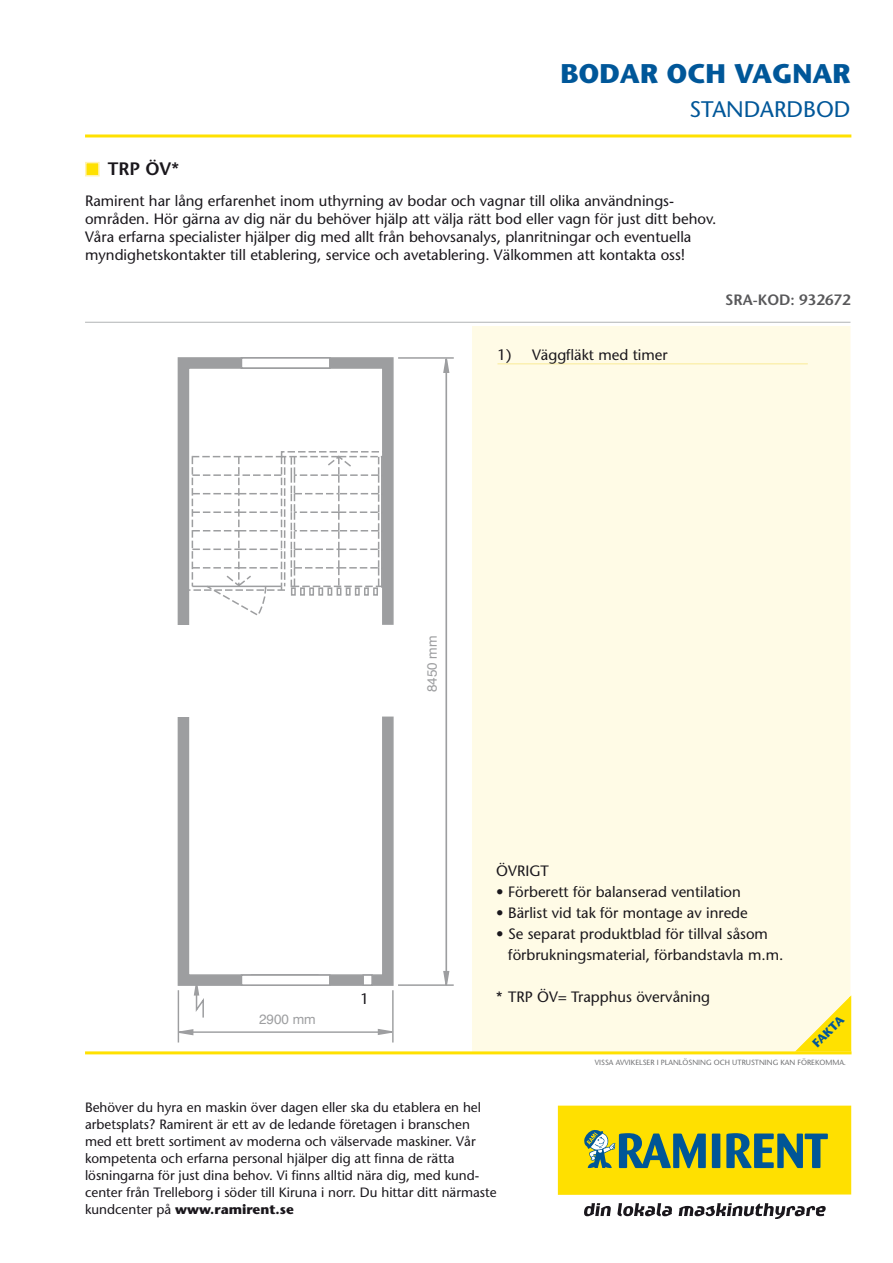
<style>
.page{position:relative;width:893px;height:1263px;background:#fff}
.page>*{position:absolute;margin:0;border:0;box-sizing:border-box;transform-origin:0 0}
.t1{font:700 27px "Stone Sans";color:#005799}
.t2{font:22.5px "Stone Sans";color:#005799}
.t3{font:600 18px "Stone Sans";color:#1a171c}
.t4{font:15px/18px "Stone Sans";color:#1a171c}
.t5{font:600 15px "Stone Sans";color:#58585a}
.t6{font:13.5px/17px "Stone Sans";color:#1a171c}
.t7{font:13.5px "Helvetica";color:#9d9ea0}
.t8{font:700 12px "Stone Sans";color:#005799}
.t9{font:7.5px "Stone Sans";color:#717274}
.s1{font-family:"Helvetica Neue"}
.s2{font-weight:700}
</style>
<div class="page">
<div style="left:472px;top:326px;width:378px;height:726px;background:#fffbe6"></div>
<hr style="left:85px;top:134px;width:766px;height:3px;background:#ffe100">
<svg style="left:795px;top:993px;width:57px;height:60px"></svg>
<hr style="left:497px;top:363px;width:311px;height:1px;background:#f9ea96">
<hr style="left:85px;top:322px;width:765px;height:1px;background:#b1b3b4">
<hr style="left:85px;top:1051px;width:766px;height:3px;background:#ffe100">
<div style="left:558px;top:1105px;width:293px;height:90px;background:#ffe000"></div>
<div style="left:712px;top:1133px;width:8px;height:35px;background:#005697"></div>
<svg style="left:726px;top:1133px;width:102px;height:35px"></svg>
<svg style="left:584px;top:1130px;width:122px;height:38px"></svg>
<svg style="left:584px;top:1203px;width:27px;height:13px"></svg>
<svg style="left:617px;top:1203px;width:55px;height:13px"></svg>
<svg style="left:679px;top:1203px;width:147px;height:16px"></svg>
<svg style="left:177px;top:357px;width:217px;height:629px"></svg>
<div style="left:166px;top:625px;width:34px;height:91px;background:#fff"></div>
<svg style="left:374px;top:625px;width:20px;height:91px"></svg>
<div style="left:362px;top:974px;width:11px;height:12px;background:#fff;border:2px solid #9d9ea0"></div>
<div style="left:241px;top:357px;width:90px;height:12px;background:#fff;border:2px solid #9d9ea0"></div>
<div style="left:241px;top:974px;width:90px;height:12px;background:#fff;border:2px solid #9d9ea0"></div>
<svg style="left:193px;top:974px;width:12px;height:44px"></svg>
<svg style="left:185px;top:450px;width:201px;height:167px"></svg>
<div style="left:291px;top:587px;width:5px;height:9px;border:2px solid #9d9ea0"></div>
<div style="left:300px;top:587px;width:5px;height:9px;border:2px solid #9d9ea0"></div>
<div style="left:309px;top:587px;width:5px;height:9px;border:2px solid #9d9ea0"></div>
<div style="left:318px;top:587px;width:5px;height:9px;border:2px solid #9d9ea0"></div>
<div style="left:327px;top:587px;width:5px;height:9px;border:2px solid #9d9ea0"></div>
<div style="left:346px;top:587px;width:5px;height:9px;border:2px solid #9d9ea0"></div>
<div style="left:355px;top:587px;width:5px;height:9px;border:2px solid #9d9ea0"></div>
<div style="left:364px;top:587px;width:5px;height:9px;border:2px solid #9d9ea0"></div>
<div style="left:373px;top:587px;width:5px;height:9px;border:2px solid #9d9ea0"></div>
<hr style="left:392px;top:990px;width:2px;height:52px;background:#9d9ea0">
<hr style="left:178px;top:990px;width:1px;height:52px;background:#9d9ea0">
<hr style="left:180px;top:1031px;width:208px;height:2px;background:#9d9ea0">
<svg style="left:377px;top:1028px;width:17px;height:8px"></svg>
<svg style="left:177px;top:1028px;width:17px;height:8px"></svg>
<hr style="left:398px;top:357px;width:56px;height:2px;background:#9d9ea0">
<hr style="left:398px;top:984px;width:56px;height:2px;background:#9d9ea0">
<hr style="left:445px;top:360px;width:2px;height:613px;background:#9d9ea0">
<svg style="left:442px;top:357px;width:8px;height:17px"></svg>
<svg style="left:442px;top:970px;width:8px;height:16px"></svg>
<div style="left:85px;top:162px;width:15px;height:14px;background:#ffe100;border:2px solid #fff3b2"></div>
<h1 class="t1" style="left:560px;top:57px;width:292px">BODAR OCH VAGNAR</h1>
<h2 class="t2" style="left:689px;top:96px;width:163px">STANDARDBOD</h2>
<p class="t3" style="left:108px;top:158px;width:73px">TRP ÖV*</p>
<p class="t4" style="left:85px;top:192px;width:633px">Ramirent har lång erfarenhet inom uthyrning av bodar och vagnar till olika användnings&shy;områden. Hör gärna av dig när du behöver hjälp att välja rätt bod eller vagn för just ditt behov.<br>Våra erfarna specialister hjälper dig med allt från behovsanalys, planritningar och eventuella myndighetskontakter till etablering, service och avetablering. Välkommen att kontakta oss!</p>
<p class="t5" style="left:725px;top:291px;width:127px">SRA-KOD: 932672</p>
<p class="t4" style="left:497px;top:346px;width:172px">1) Väggfläkt med timer</p>
<p class="t7" style="left:422px;top:692px;width:58px;rotate:-90deg">8450 <span class="s1">mm</span></p>
<p class="t7" style="left:259px;top:1009px;width:58px">2900 <span class="s1">mm</span></p>
<p class="t4" style="left:361px;top:989px;width:10px">1</p>
<p class="t4" style="left:496px;top:862px;width:54px">ÖVRIGT</p>
<p class="t4" style="left:496px;top:883px;width:246px">• Förberett för balanserad ventilation</p>
<p class="t4" style="left:496px;top:904px;width:253px">• Bärlist vid tak för montage av inrede</p>
<p class="t4" style="left:508px;top:923px;width:277px;line-height:21px;text-indent:-12px">• Se separat produktblad för tillval såsom förbrukningsmaterial, förbandstavla m.m.</p>
<p class="t4" style="left:496px;top:988px;width:215px">* TRP ÖV= Trapphus övervåning</p>
<p class="t8" style="left:809px;top:1040px;width:41px;rotate:-45deg">FAKTA</p>
<p class="t9" style="left:595px;top:1057px;width:12px">Vissa</p>
<p class="t9" style="left:616px;top:1057px;width:73px">avvikelser i plan lösn</p>
<p class="t9" style="left:698px;top:1057px;width:59px">ing och utrustn</p>
<p class="t9" style="left:765px;top:1057px;width:38px">ing kan för</p>
<p class="t9" style="left:811px;top:1057px;width:36px">eko mma.</p>
<p class="t6" style="left:85px;top:1099px;width:413px">Behöver du hyra en maskin över dagen eller ska du etablera en hel arbetsplats? Ramirent är ett av de ledande företagen i branschen med ett brett sortiment av moderna och välservade maskiner. Vår kompetenta och erfarna personal hjälper dig att finna de rätta lösningarna för just dina behov. Vi finns alltid nära dig, med kund&shy;center från Trelleborg i söder till Kiruna i norr. Du hittar ditt närmaste kundcenter på <span class="s2">www.ramirent.se</span></p>
</div>
